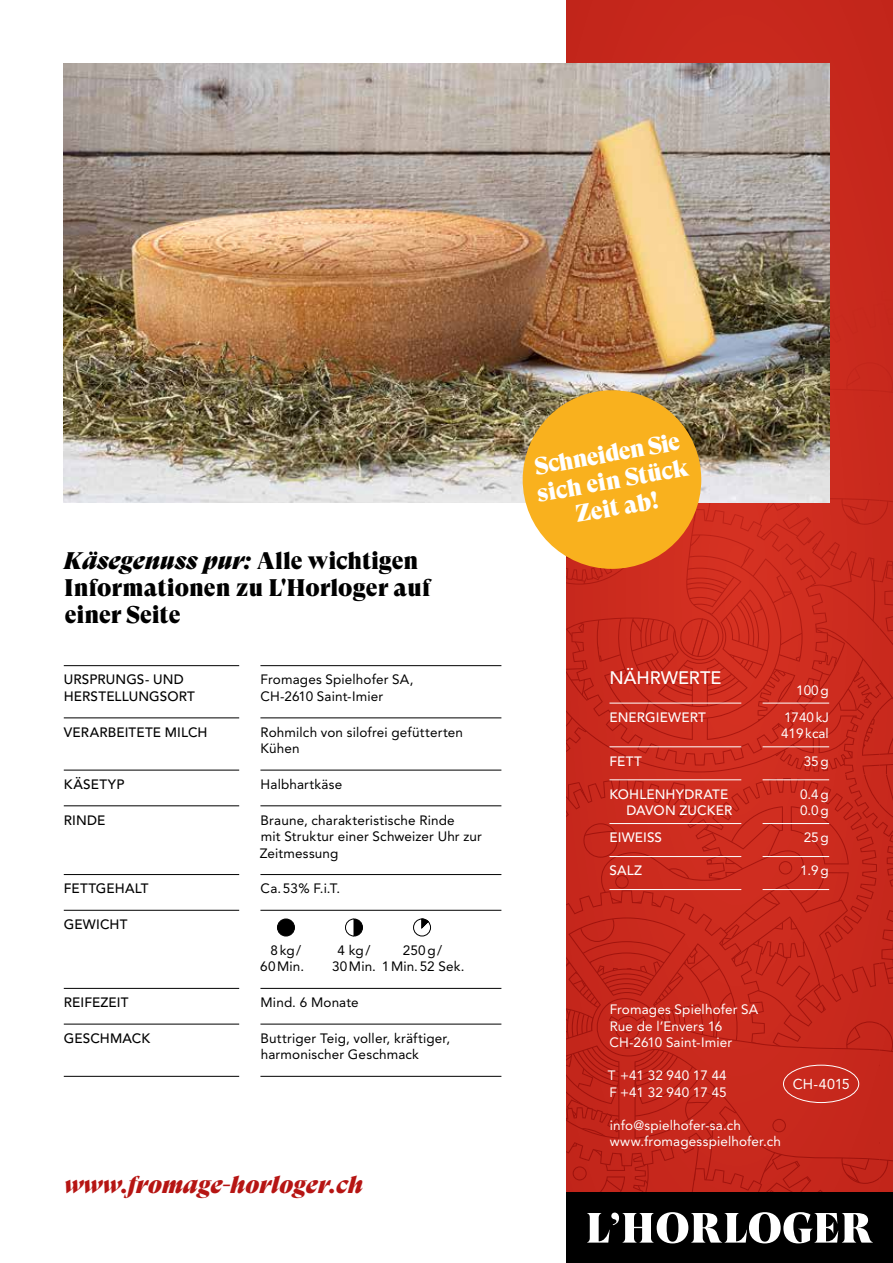
<style>
.page{position:relative;width:893px;height:1263px;background:#fff}
.page>*{position:absolute;margin:0;border:0;box-sizing:border-box;transform-origin:0 0}
.t1{font:24px/27px "GT Super Display Super";color:#000}
.t2{font:24px/27px "GT Super Display Super";color:#fff;text-align:center}
.t3{font:italic 24px "GT Super Display Super";color:#b61513}
.t4{font:500 18px "Avenir LT Std";color:#fff}
.t5{font:14.25px "Avenir LT Std";letter-spacing:-.01em;color:#fff}
.t6{font:13.5px/16.5px "Avenir LT Std";letter-spacing:.01em;color:#000}
.t7{font:13.5px/16.5px "Avenir LT Std";letter-spacing:.01em;color:#fff}
.t8{font:500 13.5px/16.5px "Avenir LT Std";letter-spacing:.01em;color:#000}
.t9{font:500 13.5px/16.5px "Avenir LT Std";letter-spacing:.01em;color:#fff;text-align:right}
.s1{font-style:italic}
</style>
<div class="page">
<svg style="left:567px;top:0;width:326px;height:1193px;background:#c7291d"></svg>
<img style="left:64px;top:64px;width:765px;height:439px">
<div style="left:567px;top:1193px;width:326px;height:70px;background:#000"></div>
<svg style="left:587px;top:1212px;width:286px;height:31px"></svg>
<hr style="left:64px;top:665px;width:175px;height:1px;background:#000">
<hr style="left:260px;top:665px;width:241px;height:1px;background:#000">
<hr style="left:64px;top:718px;width:175px;height:1px;background:#000">
<hr style="left:260px;top:718px;width:241px;height:1px;background:#000">
<hr style="left:64px;top:770px;width:175px;height:1px;background:#000">
<hr style="left:260px;top:770px;width:241px;height:1px;background:#000">
<hr style="left:64px;top:805px;width:175px;height:1px;background:#000">
<hr style="left:260px;top:805px;width:241px;height:1px;background:#000">
<hr style="left:64px;top:874px;width:175px;height:1px;background:#000">
<hr style="left:260px;top:874px;width:241px;height:1px;background:#000">
<hr style="left:64px;top:910px;width:175px;height:1px;background:#000">
<hr style="left:260px;top:910px;width:241px;height:1px;background:#000">
<hr style="left:64px;top:988px;width:175px;height:1px;background:#000">
<hr style="left:260px;top:988px;width:241px;height:1px;background:#000">
<hr style="left:64px;top:1024px;width:175px;height:1px;background:#000">
<hr style="left:260px;top:1024px;width:241px;height:1px;background:#000">
<hr style="left:64px;top:1076px;width:175px;height:1px;background:#000">
<hr style="left:260px;top:1076px;width:241px;height:1px;background:#000">
<div style="left:277px;top:919px;width:17px;height:17px;background:#000;border-radius:50%"></div>
<div style="left:277px;top:919px;width:18px;height:17px;border:1px solid #000;border-radius:50%"></div>
<svg style="left:345px;top:918px;width:18px;height:18px"></svg>
<svg style="left:413px;top:918px;width:18px;height:18px"></svg>
<hr style="left:609px;top:703px;width:132px;height:1px;background:#fff">
<hr style="left:763px;top:703px;width:66px;height:1px;background:#fff">
<hr style="left:609px;top:746px;width:132px;height:1px;background:#fff">
<hr style="left:763px;top:746px;width:66px;height:1px;background:#fff">
<hr style="left:609px;top:779px;width:132px;height:1px;background:#fff">
<hr style="left:763px;top:779px;width:66px;height:1px;background:#fff">
<hr style="left:609px;top:823px;width:132px;height:1px;background:#fff">
<hr style="left:763px;top:823px;width:66px;height:1px;background:#fff">
<hr style="left:609px;top:856px;width:132px;height:1px;background:#fff">
<hr style="left:763px;top:856px;width:66px;height:1px;background:#fff">
<hr style="left:609px;top:889px;width:132px;height:1px;background:#fff">
<hr style="left:763px;top:889px;width:66px;height:1px;background:#fff">
<div style="left:783px;top:1065px;width:76px;height:38px;border:1px solid #fff;border-radius:50%"></div>
<div style="left:523px;top:390px;width:178px;height:179px;background:#f9b11e;border-radius:50%"></div>
<h1 class="t1" style="left:64px;top:547px;width:368px"><span class="s1">Käsegenuss pur:</span> Alle wichtigen<br>Informationen zu L'Horloger auf einer Seite</h1>
<p class="t8" style="left:64px;top:672px;width:133px">URSPRUNGS- UND<br>HERSTELLUNGSORT</p>
<p class="t6" style="left:261px;top:671px;width:154px">Fromages Spielhofer SA,<br>CH-2610 Saint-Imier</p>
<p class="t8" style="left:64px;top:724px;width:145px">VERARBEITETE MILCH</p>
<p class="t6" style="left:261px;top:724px;width:204px">Rohmilch von silofrei gefütterten<br>Kühen</p>
<p class="t8" style="left:64px;top:776px;width:62px">KÄSETYP</p>
<p class="t6" style="left:261px;top:776px;width:83px">Halbhartkäse</p>
<p class="t8" style="left:64px;top:812px;width:43px">RINDE</p>
<p class="t6" style="left:260px;top:812px;width:224px">Braune, charakteristische Rinde<br>mit Struktur einer Schweizer Uhr zur<br>Zeitmessung</p>
<p class="t8" style="left:64px;top:881px;width:86px">FETTGEHALT</p>
<p class="t6" style="left:261px;top:880px;width:81px">Ca.53% F.i.T.</p>
<p class="t8" style="left:64px;top:916px;width:65px">GEWICHT</p>
<p class="t6" style="left:271px;top:942px;width:32px">8kg/</p>
<p class="t6" style="left:338px;top:942px;width:34px">4 kg/</p>
<p class="t6" style="left:403px;top:942px;width:41px">250g/</p>
<p class="t6" style="left:260px;top:958px;width:45px">60Min.</p>
<p class="t6" style="left:332px;top:958px;width:134px">30Min. 1Min.52 Sek.</p>
<p class="t8" style="left:64px;top:994px;width:66px">REIFEZEIT</p>
<p class="t6" style="left:261px;top:994px;width:100px">Mind. 6 Monate</p>
<p class="t8" style="left:64px;top:1030px;width:88px">GESCHMACK</p>
<p class="t6" style="left:261px;top:1030px;width:191px">Buttriger Teig, voller, kräftiger, harmonischer Geschmack</p>
<h1 class="t3" style="left:65px;top:1171px;width:300px">www.fromage-horloger.ch</h1>
<h1 class="t2" style="left:530px;top:454px;width:156px;rotate:-10deg">Schneiden Sie sich ein Stück<br>Zeit ab!</h1>
<h2 class="t4" style="left:609px;top:668px;width:113px">NÄHRWERTE</h2>
<p class="t7" style="left:796px;top:682px;width:34px">100g</p>
<p class="t9" style="left:609px;top:709px;width:98px">ENERGIEWERT</p>
<p class="t7" style="left:781px;top:709px;width:49px">1740kJ<br>419kcal</p>
<p class="t9" style="left:609px;top:753px;width:34px">FETT</p>
<p class="t7" style="left:804px;top:753px;width:26px">35g</p>
<p class="t9" style="left:609px;top:786px;width:124px">KOHLENHYDRATE<br>DAVON ZUCKER</p>
<p class="t7" style="left:800px;top:786px;width:30px">0.4g<br>0.0g</p>
<p class="t9" style="left:609px;top:830px;width:54px">EIWEISS</p>
<p class="t7" style="left:804px;top:829px;width:26px">25g</p>
<p class="t9" style="left:609px;top:863px;width:34px">SALZ</p>
<p class="t7" style="left:800px;top:862px;width:30px">1.9g</p>
<p class="t7" style="left:610px;top:1001px;width:150px">Fromages Spielhofer SA<br>Rue de l’Envers 16<br>CH-2610 Saint-Imier</p>
<p class="t7" style="left:608px;top:1067px;width:120px">T +41 32 940 17 44<br>F +41 32 940 17 45</p>
<p class="t7" style="left:610px;top:1117px;width:173px">info@spielhofer-sa.ch www.fromagesspielhofer.ch</p>
<p class="t5" style="left:793px;top:1076px;width:58px">CH-4015</p>
</div>
